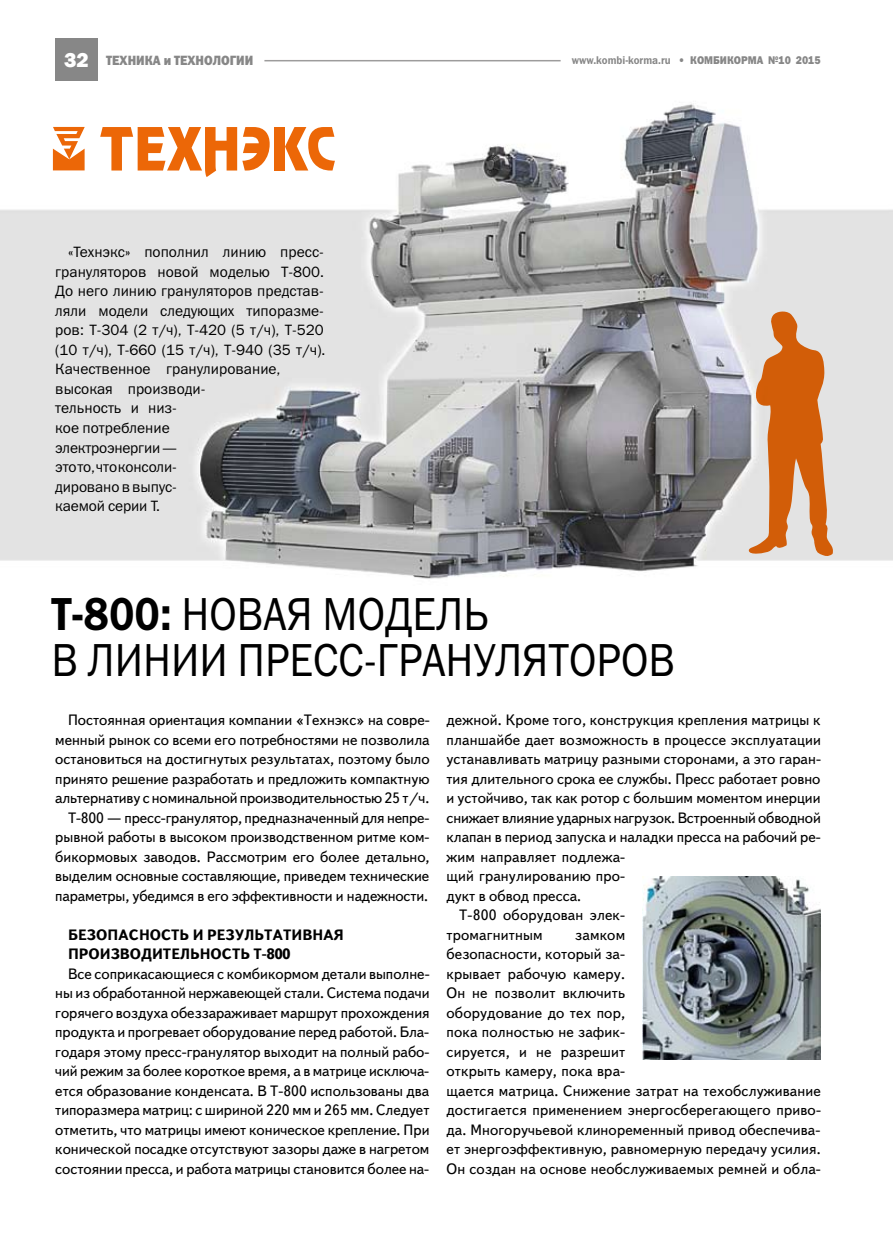
<style>
.page{position:relative;width:893px;height:1234px;background:#fff}
.page>*{position:absolute;margin:0;border:0;box-sizing:border-box;transform-origin:0 0}
.t1{font:46.5px/46.5px "Franklin Gothic Book C";color:#000;scale:.9 1}
.t2{font:15px/19.5px "Text Book C";color:#000;text-align:right}
.t3{font:15px/19.5px "Franklin Gothic Book C";color:#000}
.t4{font:700 15px/19.5px "Text Book C";color:#000}
.t5{font:13.5px "Franklin Gothic Heavy C";color:#878787;scale:.9 1}
.t6{font:11.25px "Franklin Gothic Demi C";color:#878787;scale:.9 1}
.t7{font:11.25px "Franklin Gothic Heavy C";color:#878787;scale:.9 1}
.s1{font-family:"Franklin Gothic";font-weight:800;font-size:21px;color:#fff}
.s2{font-family:"Franklin Gothic Heavy C"}
.s3{font-family:"Franklin Gothic Demi C"}
</style>
<div class="page">
<div style="left:55px;top:39px;width:43px;height:42px;background:#878787"></div>
<hr style="left:264px;top:60px;width:297px;height:1px;background:#9d9c9c">
<img style="left:0;top:104px;width:893px;height:475px">
<img style="left:642px;top:876px;width:179px;height:182px">
<svg style="left:53px;top:127px;width:32px;height:43px"></svg>
<svg style="left:285px;top:127px;width:50px;height:43px"></svg>
<div style="left:274px;top:127px;width:11px;height:43px;background:#ec6707"></div>
<svg style="left:100px;top:127px;width:170px;height:50px"></svg>
<svg style="left:749px;top:311px;width:84px;height:245px;background:#d99c70"></svg>
<p class="t5" style="left:64px;top:53px;width:212px"><span class="s1">32</span> Техника и технологии</p>
<p class="t6" style="left:572px;top:54px;width:174px">www.kombi-korma.ru <span class="s2">• КОМБИКО</span></p>
<p class="t7" style="left:741px;top:54px;width:90px">РМА №10 2015</p>
<p class="t3" style="left:55px;top:242px;width:272px;text-indent:13px">«Технэкс» пополнил линию пресс&shy;грануляторов новой моделью Т-800.<br>До него линию грануляторов представ&shy;ляли модели следующих типоразме&shy;ров: Т-304 (2 т/ч), Т-420 (5 т/ч), Т-520 (10 т/ч), Т-660 (15 т/ч), Т-940 (35 т/ч).<br>Качественное гранулирование, высокая производи-<br>тельность и низ-<br>кое потребление<br>электроэнергии —<br>это то, что консоли-<br>дировано в выпус-<br>каемой серии Т.</p>
<h1 class="t1" style="left:51px;top:589px;width:694px"><span class="s3">Т-800:</span> НОВАЯ МОДЕЛЬ<br>В ЛИНИИ ПРЕСС-ГРАНУЛЯТОРОВ</h1>
<p class="t2" style="left:55px;top:710px;width:376px">Постоянная ориентация компании «Технэкс» на совре&shy;менный рынок со всеми его потребностями не позволила остановиться на достигнутых результатах, поэтому было принято решение разработать и предложить компактную альтернативу с номинальной производительностью 25 т/ч.<br>Т-800 — пресс-гранулятор, предназначенный для непре&shy;рывной работы в высоком производственном ритме ком&shy;бикормовых заводов. Рассмотрим его более детально, выделим основные составляющие, приведем технические параметры, убедимся в его эффективности и надежности.</p>
<p class="t4" style="left:68px;top:924px;width:277px">Безопасность и результативная производительность Т-800</p>
<p class="t2" style="left:55px;top:963px;width:376px;text-align:justify;text-indent:13px">Все соприкасающиеся с комбикормом детали выполне&shy;ны из обработанной нержавеющей стали. Система подачи горячего воздуха обеззараживает маршрут прохождения продукта и прогревает оборудование перед работой. Бла&shy;годаря этому пресс-гранулятор выходит на полный рабо&shy;чий режим за более короткое время, а в матрице исключа&shy;ется образование конденсата. В Т-800 использованы два типоразмера матриц: с шириной 220 мм и 265 мм. Следует отметить, что матрицы имеют коническое крепление. При конической посадке отсутствуют зазоры даже в нагретом состоянии пресса, и работа матрицы становится более на-</p>
<p class="t2" style="left:446px;top:710px;width:376px">дежной. Кроме того, конструкция крепления матрицы к</p>
<p class="t2" style="left:446px;top:729px;width:376px">планшайбе дает возможность в процессе эксплуатации</p>
<p class="t2" style="left:446px;top:749px;width:376px">устанавливать матрицу разными сторонами, а это гаран-</p>
<p class="t2" style="left:446px;top:768px;width:375px">тия длительного срока ее службы. Пресс работает ровно</p>
<p class="t2" style="left:446px;top:788px;width:376px">и устойчиво, так как ротор с большим моментом инерции</p>
<p class="t2" style="left:446px;top:807px;width:376px">снижает влияние ударных нагрузок. Встроенный обводной</p>
<p class="t2" style="left:446px;top:827px;width:376px">клапан в период запуска и наладки пресса на рабочий ре-</p>
<p class="t2" style="left:446px;top:846px;width:180px">жим направляет подлежа-</p>
<p class="t2" style="left:446px;top:866px;width:180px">щий гранулированию про-</p>
<p class="t2" style="left:446px;top:885px;width:136px">дукт в обвод пресса.</p>
<p class="t2" style="left:459px;top:905px;width:167px">Т-800 оборудован элек-</p>
<p class="t2" style="left:446px;top:924px;width:98px">тромагнитным</p>
<p class="t2" style="left:446px;top:924px;width:376px;text-align:left;text-indent:129px">замком<br>безопасности, который за-<br>крывает рабочую камеру.<br>Он не позволит включить<br>оборудование до тех пор,<br>пока полностью не зафик-<br>сируется, и не разрешит<br>открыть камеру, пока вра-<br>щается матрица. Снижение затрат на техобслуживание достигается применением энергосберегающего приво&shy;да. Многоручьевой клиноременный привод обеспечива&shy;ет энергоэффективную, равномерную передачу усилия.<br>Он создан на основе необслуживаемых ремней и обла-</p>
</div>
